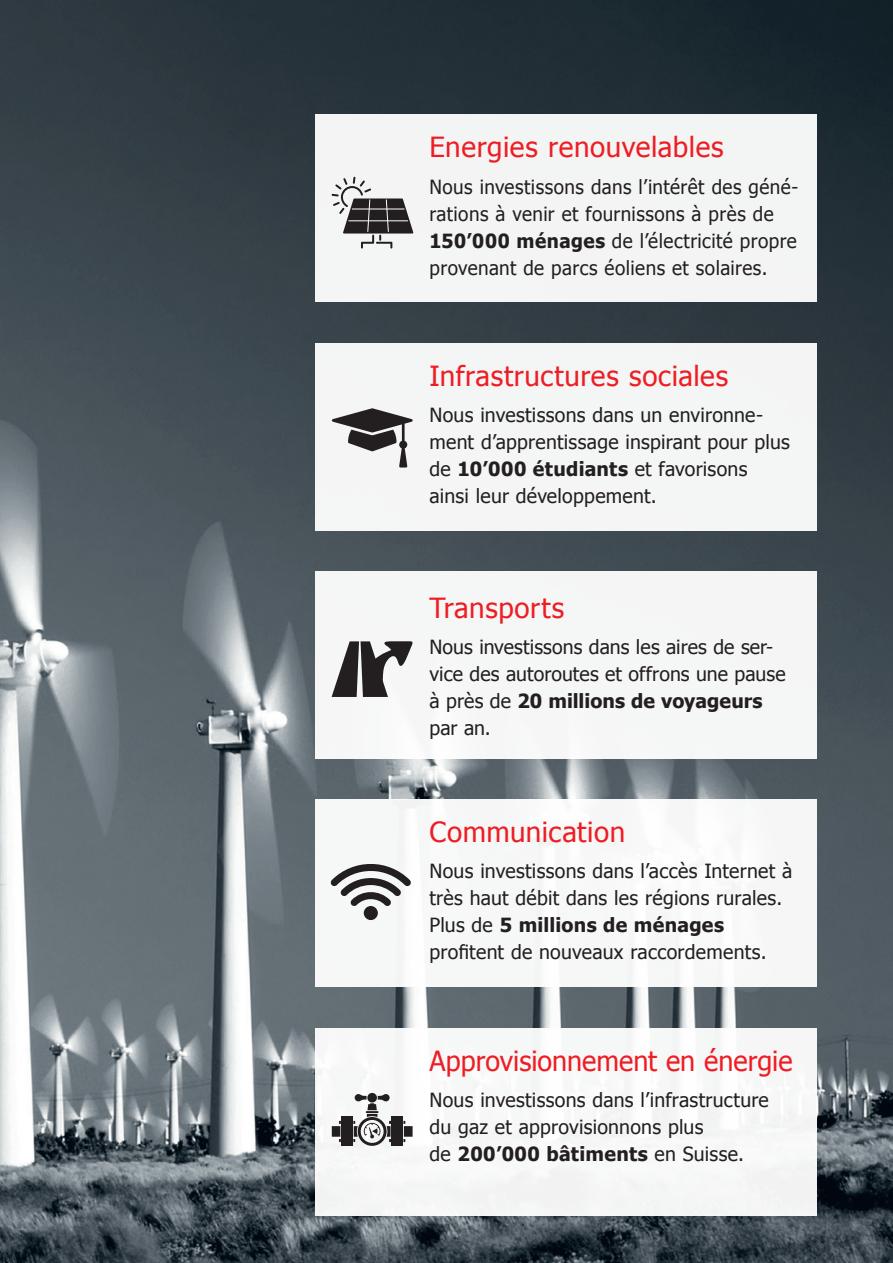
<style>
.page{position:relative;width:893px;height:1263px;background:#fff}
.page>*{position:absolute;margin:0;border:0;box-sizing:border-box;transform-origin:0 0}
.t1{font:27.75px "Tahoma";letter-spacing:.02em;color:#ee1d23}
.t2{font:27.75px "Tahoma";color:#ee1d23}
.t3{font:19.5px/27px "Tahoma";letter-spacing:.015em;color:#231f20}
.s1{font-weight:700}
</style>
<div class="page">
<img style="left:0;top:0;width:893px;height:1263px">
<div style="left:315px;top:343px;width:501px;height:187px;background:#f4f5f5"></div>
<svg style="left:332px;top:408px;width:81px;height:59px"></svg>
<div style="left:315px;top:115px;width:501px;height:187px;background:#f4f4f5"></div>
<svg style="left:332px;top:177px;width:81px;height:72px"></svg>
<div style="left:315px;top:571px;width:501px;height:187px;background:#f5f6f6"></div>
<svg style="left:332px;top:641px;width:80px;height:56px"></svg>
<div style="left:315px;top:1028px;width:501px;height:187px;background:#f6f7f7"></div>
<div style="left:332px;top:1126px;width:8px;height:11px;background:#231f20"></div>
<div style="left:404px;top:1126px;width:9px;height:11px;background:#231f20"></div>
<div style="left:341px;top:1117px;width:5px;height:29px;background:#231f20"></div>
<div style="left:348px;top:1117px;width:5px;height:29px;background:#231f20"></div>
<div style="left:391px;top:1117px;width:6px;height:29px;background:#231f20"></div>
<div style="left:398px;top:1117px;width:5px;height:29px;background:#231f20"></div>
<svg style="left:353px;top:1093px;width:38px;height:53px"></svg>
<div style="left:315px;top:800px;width:501px;height:187px;background:#f6f7f7"></div>
<svg style="left:331px;top:864px;width:80px;height:42px"></svg>
<div style="left:364px;top:906px;width:14px;height:14px;background:#231f20;border-radius:50%"></div>
<h1 class="t1" style="left:429px;top:129px;width:296px">Energies renouvelables</h1>
<p class="t3" style="left:429px;top:172px;width:370px">Nous investissons dans lʼintérêt des géné&shy;rations à venir et fournissons à près de <span class="s1">150ʼ000 ménages</span> de lʼélectricité propre provenant de parcs éoliens et solaires.</p>
<h1 class="t1" style="left:429px;top:357px;width:300px">Infrastructures sociales</h1>
<p class="t3" style="left:429px;top:400px;width:362px">Nous investissons dans un environne&shy;ment dʼapprentissage inspirant pour plus de <span class="s1">10ʼ000 étudiants</span> et favorisons ainsi leur développement.</p>
<h1 class="t1" style="left:429px;top:589px;width:136px">Transports</h1>
<p class="t3" style="left:429px;top:633px;width:358px">Nous investissons dans les aires de ser&shy;vice des autoroutes et offrons une pause à près de <span class="s1">20 millions de voyageurs </span>par an.</p>
<h1 class="t1" style="left:429px;top:813px;width:197px">Communication</h1>
<p class="t3" style="left:429px;top:857px;width:364px">Nous investissons dans lʼaccès Internet à très haut débit dans les régions rurales.<br>Plus de <span class="s1">5 millions de ménages </span>profitent de nouveaux raccordements.</p>
<h1 class="t2" style="left:429px;top:1042px;width:365px">Approvisionnement en énergie</h1>
<p class="t3" style="left:429px;top:1085px;width:341px">Nous investissons dans lʼinfrastructure du gaz et approvisionnons plus<br>de <span class="s1">200ʼ000 bâtiments</span> en Suisse.</p>
</div>
